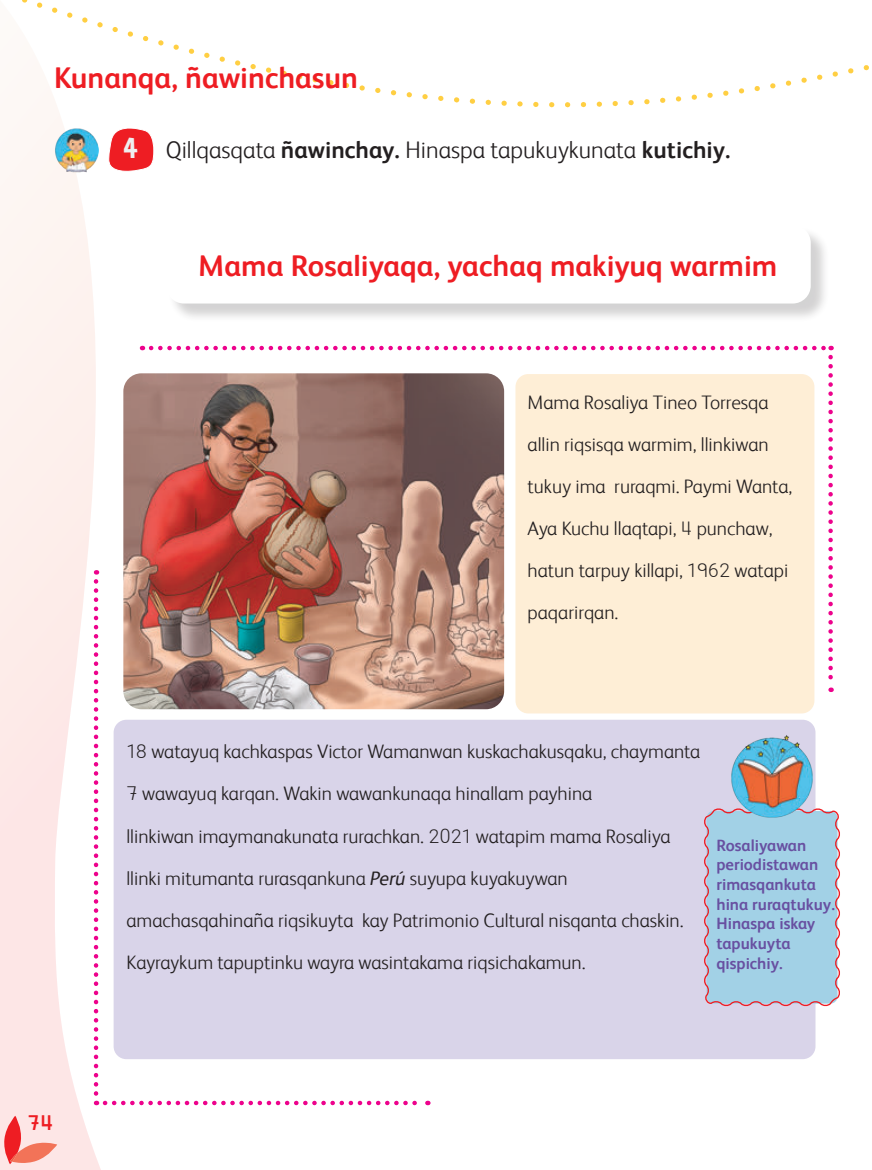
<style>
.page{position:relative;width:872px;height:1170px;background:#fff}
.page>*{position:absolute;margin:0;border:0;box-sizing:border-box;transform-origin:0 0}
.t1{font:700 30px "Dune";color:#ee1d23}
.t2{font:24px "Dune";color:#231f20}
.t3{font:700 21px "Dune";color:#ee1d23}
.t4{font:19.5px/42px "Dune";color:#231f20}
.t5{font:700 16.35px/19.6px "Dune";color:#6850a1}
.s1{font-family:"Glitter Candy";font-size:30px;color:#eeeeef}
.s2{font-weight:700}
.s3{font-weight:500;font-style:italic}
</style>
<div class="page">
<svg style="left:0;top:258px;width:106px;height:911px"></svg>
<svg style="left:0;top:0;width:869px;height:258px"></svg>
<div style="left:515px;top:374px;width:299px;height:339px;background:#feeed6;border-radius:13px"></div>
<div style="left:114px;top:719px;width:701px;height:340px;background:#d9d4e9;border-radius:13px"></div>
<svg style="left:109px;top:127px;width:46px;height:45px"></svg>
<div style="left:168px;top:227px;width:661px;height:95px;background:#231f20;opacity:.2"></div>
<div style="left:166px;top:225px;width:644px;height:78px;background:#fff;border-radius:18px"></div>
<svg style="left:704px;top:806px;width:136px;height:201px;background:#a7cce0"></svg>
<img style="left:123px;top:373px;width:381px;height:336px">
<img style="left:54px;top:127px;width:44px;height:45px">
<img style="left:728px;top:735px;width:87px;height:87px">
<svg style="left:151px;top:346px;width:680px;height:4px"></svg>
<svg style="left:828px;top:357px;width:5px;height:335px"></svg>
<svg style="left:94px;top:581px;width:4px;height:524px"></svg>
<svg style="left:105px;top:1100px;width:323px;height:5px"></svg>
<svg style="left:0;top:1115px;width:57px;height:55px;background:#f8b0ac"></svg>
<h1 class="t1" style="left:54px;top:57px;width:305px">Kunanqa, ñawinchasun</h1>
<p class="t2" style="left:123px;top:135px;width:608px"><span class="s1">4</span> Qillqasqata <span class="s2">ñawinchay.</span> Hinaspa tapukuykunata <span class="s2">kutichiy.</span></p>
<h1 class="t1" style="left:198px;top:245px;width:580px">Mama Rosaliyaqa, yachaq makiyuq warmim</h1>
<p class="t4" style="left:527px;top:380px;width:266px">Mama Rosaliya Tineo Torresqa allin riqsisqa warmim, llinkiwan tukuy ima ruraqmi. Paymi Wanta,<br>Aya Kuchu llaqtapi, 4 punchaw, hatun tarpuy killapi, 1962 watapi paqarirqan.</p>
<p class="t3" style="left:28px;top:1108px;width:27px">74</p>
<p class="t4" style="left:126px;top:729px;width:575px">18 watayuq kachkaspas Victor Wamanwan kuskachakusqaku, chaymanta 7 wawayuq karqan. Wakin wawankunaqa hinallam payhina<br>llinkiwan imaymanakunata rurachkan. 2021 watapim mama Rosaliya llinki mitumanta rurasqankuna <span class="s3">Perú</span> suyupa kuyakuywan amachasqahinaña riqsikuyta kay Patrimonio Cultural nisqanta chaskin.<br>Kayraykum tapuptinku wayra wasintakama riqsichakamun.</p>
<p class="t5" style="left:716px;top:834px;width:120px">Rosaliyawan periodistawan rimasqankuta hina ruraqtukuy.<br>Hinaspa iskay tapukuyta qispichiy.</p>
</div>
